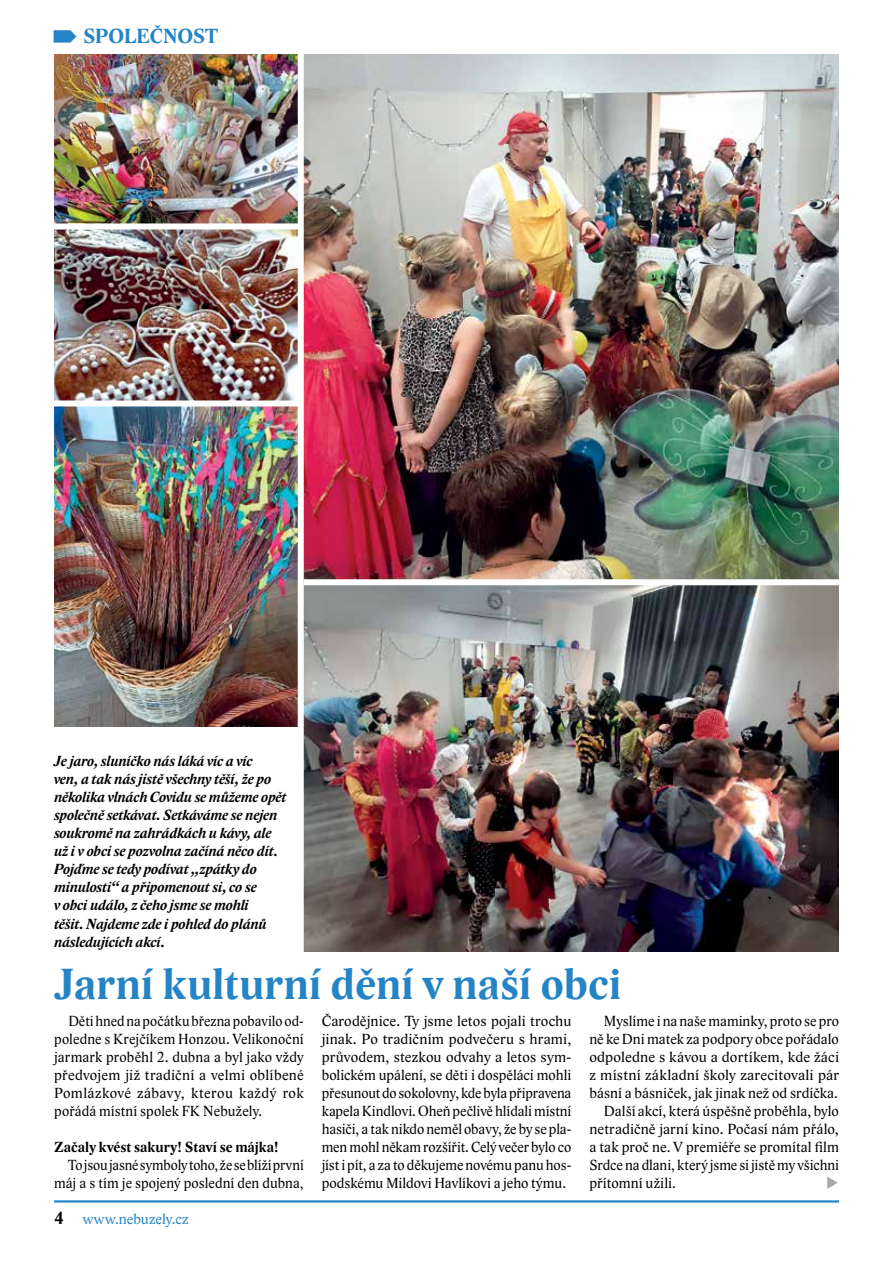
<style>
.page{position:relative;width:893px;height:1263px;background:#fff}
.page>*{position:absolute;margin:0;border:0;box-sizing:border-box;transform-origin:0 0}
.t1{font:700 45px "Lido STFCE";letter-spacing:-.005em;color:#2484c6}
.t2{font:700 21px "Lido ST";letter-spacing:-.015em;color:#2484c6}
.t3{font:15px/18px "Lido ST";letter-spacing:.005em;color:#000;text-align:justify}
.t4{font:italic 700 15px/18px "Lido ST";color:#000}
.t5{font:15px/18px "Lido ST";letter-spacing:.005em;color:#000;text-align:justify;scale:.95 1}
.t6{font:700 15px "Lido ST";letter-spacing:.01em;color:#000}
.t7{font:15px "Lido ST";letter-spacing:.01em;color:#2484c6}
.s1{font-weight:700;font-size:18px;color:#000}
</style>
<div class="page">
<hr style="left:54px;top:1200px;width:785px;height:2px;background:#2484c6">
<img style="left:54px;top:229px;width:244px;height:498px">
<img style="left:54px;top:54px;width:244px;height:169px">
<img style="left:304px;top:585px;width:535px;height:366px">
<img style="left:304px;top:54px;width:535px;height:525px">
<div style="left:54px;top:400px;width:247px;height:6px;background:#fff"></div>
<h2 class="t2" style="left:83px;top:24px;width:136px">SPOLEČNOST</h2>
<p class="t4" style="left:54px;top:753px;width:234px">Je jaro, sluníčko nás láká víc a víc<br>ven, a tak nás jistě všechny těší, že po několika vlnách Covidu se můžeme opět společně setkávat. Setkáváme se nejen soukromě na zahrádkách u kávy, ale už i v obci se pozvolna začíná něco dít.<br>Pojďme se tedy podívat „zpátky do minulosti“ a připomenout si, co se<br>v obci událo, z čeho jsme se mohli<br>těšit. Najdeme zde i pohled do plánů následujících akcí.</p>
<h1 class="t1" style="left:54px;top:956px;width:569px">Jarní kulturní dění v naší obci</h1>
<p class="t5" style="left:54px;top:1012px;width:264px;text-indent:14px">Děti hned na počátku března pobavilo od&shy;poledne s Krejčíkem Honzou. Velikonoční jarmark proběhl 2. dubna a byl jako vždy předvojem již tradiční a velmi oblíbené Pomlázkové zábavy, kterou každý rok pořádá místní spolek FK Nebužely.</p>
<p class="t6" style="left:54px;top:1138px;width:226px">Začaly kvést sakury! Staví se májka!</p>
<p class="t5" style="left:54px;top:1156px;width:264px;text-align:right">To jsou jasné symboly toho, že se blíží první máj a s tím je spojený poslední den dubna,</p>
<p class="t7" style="left:54px;top:1210px;width:136px"><span class="s1">4</span> www.nebuzely.cz</p>
<p class="t3" style="left:322px;top:1012px;width:251px">Čarodějnice. Ty jsme letos pojali trochu jinak. Po tradičním podvečeru s hrami, průvodem, stezkou odvahy a letos sym&shy;bolickém upálení, se děti i dospěláci mohli přesunout do sokolovny, kde byla připravena kapela Kindlovi. Oheň pečlivě hlídali místní hasiči, a tak nikdo neměl obavy, že by se pla&shy;men mohl někam rozšířit. Celý večer bylo co jíst i pít, a za to děkujeme novému panu hos&shy;podskému Mildovi Havlíkovi a jeho týmu.</p>
<p class="t3" style="left:604px;top:1012px;width:236px">Myslíme i na naše maminky, proto se pro</p>
<p class="t3" style="left:589px;top:1030px;width:251px">ně ke Dni matek za podpory obce pořádalo</p>
<p class="t3" style="left:589px;top:1048px;width:251px">odpoledne s kávou a dortíkem, kde žáci</p>
<p class="t3" style="left:589px;top:1066px;width:251px">z místní základní školy zarecitovali pár</p>
<p class="t3" style="left:589px;top:1084px;width:250px">básní a básniček, jak jinak než od srdíčka.</p>
<p class="t3" style="left:604px;top:1102px;width:237px">Další akcí, která úspěšně proběhla, bylo</p>
<p class="t3" style="left:589px;top:1120px;width:251px">netradičně jarní kino. Počasí nám přálo,</p>
<p class="t3" style="left:589px;top:1138px;width:251px">a tak proč ne. V premiéře se promítal film</p>
<p class="t3" style="left:589px;top:1156px;width:251px">Srdce na dlani, který jsme si jistě my všichni</p>
<p class="t3" style="left:589px;top:1174px;width:88px">přítomní užili.</p>
</div>
